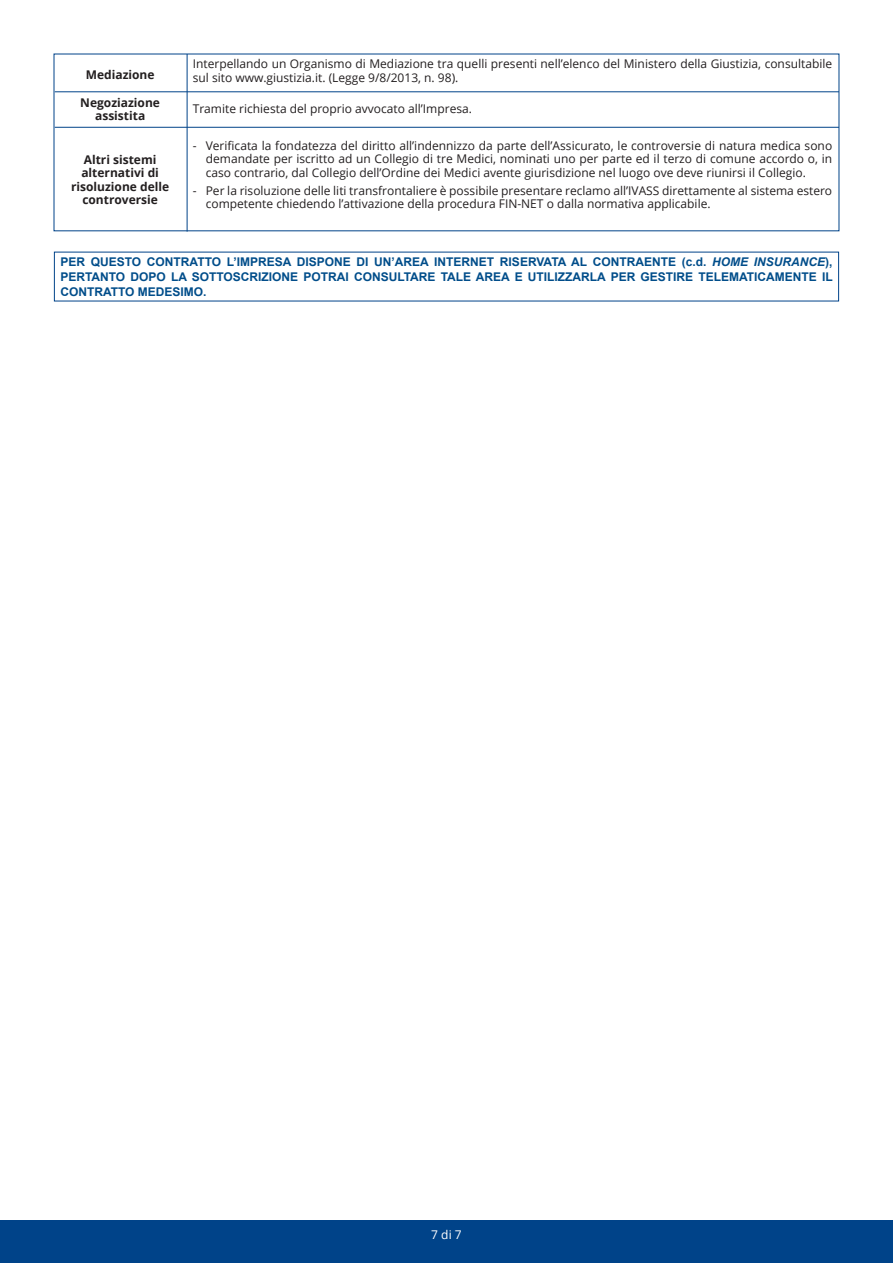
<style>
.page{position:relative;width:893px;height:1263px;background:#fff}
.page>*{position:absolute;margin:0;border:0;box-sizing:border-box;transform-origin:0 0}
.t1{font:12px/13.5px "Open Sans";color:#231f20}
.t2{font:700 12px/15px "Arial";color:#014d8a;text-align:justify}
.t3{font:700 12px/13.5px "Open Sans";color:#231f20;text-align:center}
.t4{font:12px "Open Sans";color:#fff}
.s1{font-style:italic}
</style>
<div class="page">
<div style="left:0;top:1220px;width:893px;height:43px;background:#004389"></div>
<hr style="left:187px;top:54px;width:1px;height:178px;background:#004389">
<hr style="left:55px;top:91px;width:784px;height:1px;background:#004389">
<hr style="left:55px;top:127px;width:784px;height:1px;background:#004389">
<p class="t3" style="left:86px;top:68px;width:70px">Mediazione</p>
<p class="t3" style="left:80px;top:96px;width:81px">Negoziazione assistita</p>
<p class="t3" style="left:71px;top:152px;width:100px">Altri sistemi alternativi di risoluzione delle controversie</p>
<p class="t1" style="left:193px;top:57px;width:641px">Interpellando un Organismo di Mediazione tra quelli presenti nell’elenco del Ministero della Giustizia, consultabile sul sito www.giustizia.it. (Legge 9/8/2013, n. 98).</p>
<p class="t1" style="left:193px;top:101px;width:281px">Tramite richiesta del proprio avvocato all’Impresa.</p>
<p class="t1" style="left:206px;top:138px;width:628px;text-align:justify;text-indent:-13px">- Verificata la fondatezza del diritto all’indennizzo da parte dell’Assicurato, le controversie di natura medica sono demandate per iscritto ad un Collegio di tre Medici, nominati uno per parte ed il terzo di comune accordo o, in caso contrario, dal Collegio dell’Ordine dei Medici avente giurisdizione nel luogo ove deve riunirsi il Collegio.</p>
<p class="t1" style="left:206px;top:183px;width:628px;text-indent:-13px">- Per la risoluzione delle liti transfrontaliere è possibile presentare reclamo all’IVASS direttamente al sistema estero competente chiedendo l’attivazione della procedura FIN-NET o dalla normativa applicabile.</p>
<p class="t2" style="left:60px;top:254px;width:774px">PER QUESTO CONTRATTO L’IMPRESA DISPONE DI UN’AREA INTERNET RISERVATA AL CONTRAENTE (c.d. <span class="s1">HOME INSURANCE</span>), PERTANTO DOPO LA SOTTOSCRIZIONE POTRAI CONSULTARE TALE AREA E UTILIZZARLA PER GESTIRE TELEMATICAMENTE IL CONTRATTO MEDESIMO.</p>
<p class="t4" style="left:431px;top:1227px;width:32px">7 di 7</p>
</div>
